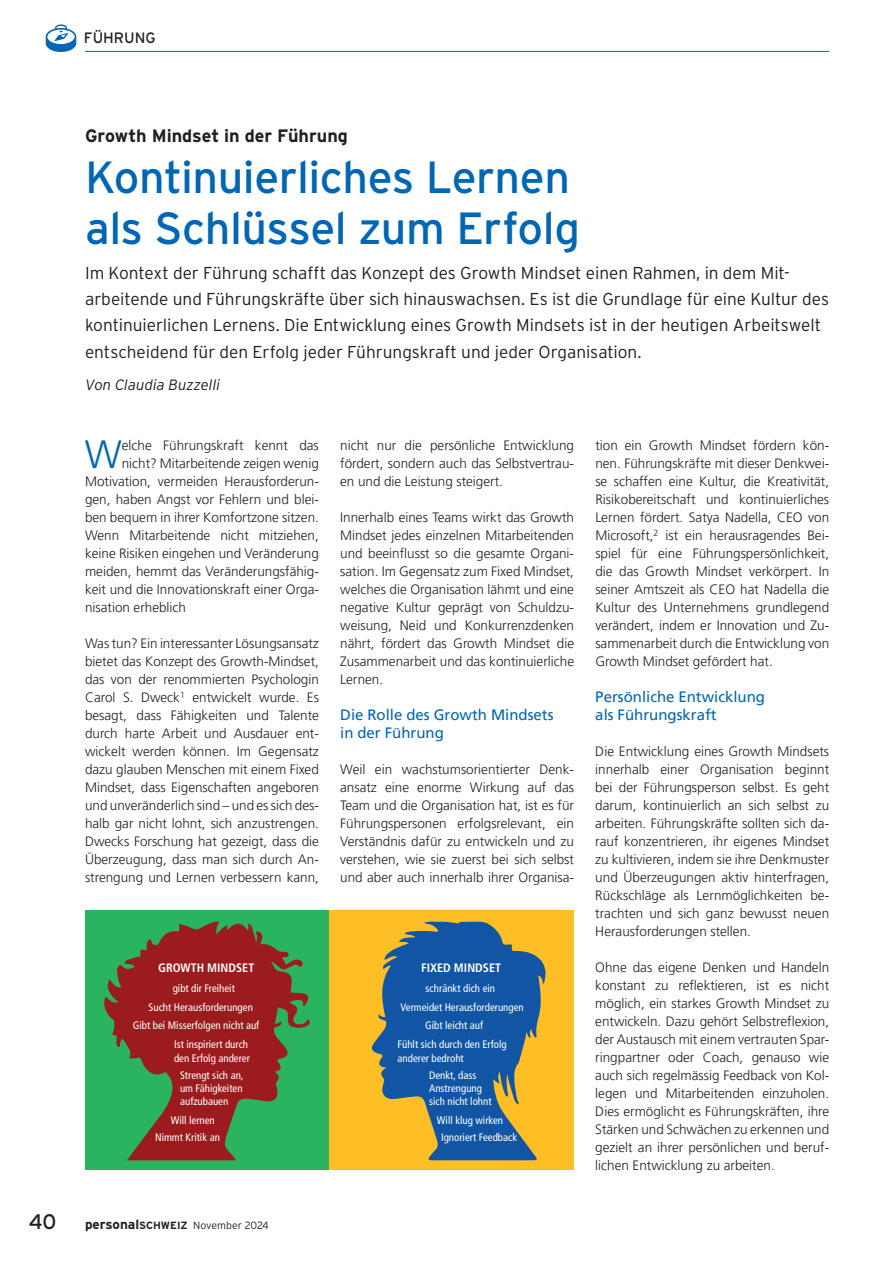
<style>
.page{position:relative;width:893px;height:1263px;background:#fff}
.page>*{position:absolute;margin:0;border:0;box-sizing:border-box;transform-origin:0 0}
.t1{font:45px/51px "Interstate";letter-spacing:-.01em;color:#0166b3}
.t2{font:300 39.3px "Frutiger LT Pro";color:#0166b3}
.t3{font:21px "Interstate";color:#231f20}
.t4{font:700 18px "Interstate";color:#231f20}
.t5{font:300 17.25px/26.2px "Interstate";letter-spacing:-.005em;color:#231f20}
.t6{font:15px/18px "Frutiger LT Pro";color:#0166b3}
.t7{font:italic 300 15px "Interstate";letter-spacing:.005em;color:#231f20}
.t8{font:15px "Interstate";color:#231f20}
.t9{font:300 13.5px/18px "Frutiger LT Pro";color:#231f20;text-align:justify}
.t10{font:700 condensed 12.15px "Frutiger LT Pro";color:#fff}
.t11{font:condensed 10.8px/17.5px "Frutiger LT Pro";color:#fff}
.t12{font:300 10.5px "Interstate";letter-spacing:-.01em;color:#231f20}
.s1{font-weight:700;font-size:13.5px}
.s2{font-weight:700}
</style>
<div class="page">
<hr style="left:85px;top:51px;width:744px;height:1px;background:#0166b3">
<svg style="left:46px;top:24px;width:30px;height:28px"></svg>
<div style="left:85px;top:910px;width:245px;height:259px;background:#2bb45f"></div>
<svg style="left:104px;top:921px;width:206px;height:239px;fill:#9b1b1e"></svg>
<div style="left:330px;top:910px;width:244px;height:259px;background:#fdbe26"></div>
<svg style="left:371px;top:921px;width:175px;height:239px"></svg>
<p class="t8" style="left:84px;top:28px;width:73px">FÜHRUNG</p>
<h3 class="t4" style="left:85px;top:125px;width:264px">Growth Mindset in der Führung</h3>
<h1 class="t1" style="left:85px;top:151px;width:496px">Kontinuierliches Lernen als Schlüssel zum Erfolg</h1>
<p class="t5" style="left:85px;top:259px;width:746px">Im Kontext der Führung schafft das Konzept des Growth Mindset einen Rahmen, in dem Mit&shy;arbeitende und Führungskräfte über sich hinauswachsen. Es ist die Grundlage für eine Kultur des kontinuierlichen Lernens. Die Entwicklung eines Growth Mindsets ist in der heutigen Arbeitswelt entscheidend für den Erfolg jeder Führungskraft und jeder Organisation.</p>
<p class="t7" style="left:85px;top:376px;width:137px">Von Claudia Buzzelli</p>
<h2 class="t2" style="left:85px;top:431px;width:39px">W</h2>
<p class="t9" style="left:122px;top:436px;width:199px">elche Führungskraft kennt das</p>
<p class="t9" style="left:122px;top:454px;width:199px">nicht? Mitarbeitende zeigen wenig</p>
<p class="t9" style="left:85px;top:472px;width:235px">Motivation, vermeiden Herausforderun-</p>
<p class="t9" style="left:85px;top:490px;width:235px">gen, haben Angst vor Fehlern und blei-</p>
<p class="t9" style="left:85px;top:508px;width:235px">ben bequem in ihrer Komfortzone sitzen.</p>
<p class="t9" style="left:85px;top:526px;width:235px">Wenn Mitarbeitende nicht mitziehen,</p>
<p class="t9" style="left:85px;top:544px;width:235px">keine Risiken eingehen und Veränderung</p>
<p class="t9" style="left:85px;top:562px;width:235px">meiden, hemmt das Veränderungsfähig-</p>
<p class="t9" style="left:85px;top:580px;width:235px">keit und die Innovationskraft einer Orga-</p>
<p class="t9" style="left:85px;top:598px;width:103px">nisation erheblich</p>
<p class="t9" style="left:85px;top:634px;width:235px">Was tun? Ein interessanter Lösungsansatz bietet das Konzept des Growth-Mindset, das von der renommierten Psychologin Carol S. Dweck<sup>1</sup> entwickelt wurde. Es besagt, dass Fähigkeiten und Talente durch harte Arbeit und Ausdauer ent&shy;wickelt werden können. Im Gegensatz dazu glauben Menschen mit einem Fixed Mindset, dass Eigenschaften angeboren und unveränderlich sind – und es sich des&shy;halb gar nicht lohnt, sich anzustrengen.<br>Dwecks Forschung hat gezeigt, dass die Überzeugung, dass man sich durch An&shy;strengung und Lernen verbessern kann,</p>
<p class="t10" style="left:158px;top:960px;width:98px">GROWTH MINDSET</p>
<p class="t11" style="left:173px;top:980px;width:64px">gibt dir Freiheit</p>
<p class="t11" style="left:149px;top:998px;width:106px">Sucht Herausforderungen</p>
<p class="t11" style="left:133px;top:1017px;width:128px">Gibt bei Misserfolgen nicht auf</p>
<p class="t11" style="left:174px;top:1036px;width:76px">Ist inspiriert durch</p>
<p class="t11" style="left:174px;top:1049px;width:77px;text-align:center">den Erfolg anderer<br>Strengt sich an,</p>
<p class="t11" style="left:180px;top:1082px;width:64px;line-height:13px">um Fähigkeiten aufzubauen</p>
<p class="t11" style="left:155px;top:1112px;width:66px;line-height:17.1px;text-indent:16px">Will lernen<br>Nimmt Kritik an</p>
<h3 class="t3" style="left:29px;top:1209px;width:29px">40</h3>
<p class="t12" style="left:85px;top:1218px;width:185px"><span class="s1">personal</span><span class="s2">SCHWEIZ</span> November 2024</p>
<p class="t9" style="left:340px;top:436px;width:235px">nicht nur die persönliche Entwicklung fördert, sondern auch das Selbstvertrau&shy;en und die Leistung steigert.</p>
<p class="t9" style="left:340px;top:508px;width:235px">Innerhalb eines Teams wirkt das Growth Mindset jedes einzelnen Mitarbeitenden und beeinflusst so die gesamte Organi&shy;sation. Im Gegensatz zum Fixed Mindset, welches die Organisation lähmt und eine negative Kultur geprägt von Schuldzu&shy;weisung, Neid und Konkurrenzdenken nährt, fördert das Growth Mindset die Zusammenarbeit und das kontinuierliche Lernen.</p>
<p class="t6" style="left:340px;top:706px;width:215px">Die Rolle des Growth Mindsets in der Führung</p>
<p class="t9" style="left:340px;top:760px;width:235px">Weil ein wachstumsorientierter Denk&shy;ansatz eine enorme Wirkung auf das Team und die Organisation hat, ist es für Führungspersonen erfolgsrelevant, ein Verständnis dafür zu entwickeln und zu verstehen, wie sie zuerst bei sich selbst und aber auch innerhalb ihrer Organisa-</p>
<p class="t10" style="left:421px;top:960px;width:81px">FIXED MINDSET</p>
<p class="t11" style="left:426px;top:980px;width:71px">schränkt dich ein</p>
<p class="t11" style="left:400px;top:998px;width:125px">Vermeidet Herausforderungen</p>
<p class="t11" style="left:425px;top:1017px;width:60px">Gibt leicht auf</p>
<p class="t11" style="left:398px;top:1036px;width:111px">Fühlt sich durch den Erfolg</p>
<p class="t11" style="left:429px;top:1049px;width:49px;text-indent:-32px">anderer bedroht<br>Denkt, dass</p>
<p class="t11" style="left:429px;top:1082px;width:64px;line-height:13px">Anstrengung sich nicht lohnt</p>
<p class="t11" style="left:441px;top:1112px;width:78px;line-height:17.1px;text-indent:-4px">Will klug wirken<br>Ignoriert Feedback</p>
<p class="t9" style="left:595px;top:436px;width:235px">tion ein Growth Mindset fördern kön&shy;nen. Führungskräfte mit dieser Denkwei&shy;se schaffen eine Kultur, die Kreativität, Risikobereitschaft und kontinuierliches Lernen fördert. Satya Nadella, CEO von Microsoft,<sup>2</sup> ist ein herausragendes Bei&shy;spiel für eine Führungspersönlichkeit, die das Growth Mindset verkörpert. In seiner Amtszeit als CEO hat Nadella die Kultur des Unternehmens grundlegend verändert, indem er Innovation und Zu&shy;sammenarbeit durch die Entwicklung von Growth Mindset gefördert hat.</p>
<p class="t6" style="left:595px;top:688px;width:171px">Persönliche Entwicklung als Führungskraft</p>
<p class="t9" style="left:595px;top:742px;width:235px">Die Entwicklung eines Growth Mindsets innerhalb einer Organisation beginnt bei der Führungsperson selbst. Es geht darum, kontinuierlich an sich selbst zu arbeiten. Führungskräfte sollten sich da&shy;rauf konzentrieren, ihr eigenes Mindset zu kultivieren, indem sie ihre Denkmuster und Überzeugungen aktiv hinterfragen, Rückschläge als Lernmöglichkeiten be&shy;trachten und sich ganz bewusst neuen Herausforderungen stellen.</p>
<p class="t9" style="left:595px;top:958px;width:235px">Ohne das eigene Denken und Handeln konstant zu reflektieren, ist es nicht möglich, ein starkes Growth Mindset zu entwickeln. Dazu gehört Selbstreflexion, der Austausch mit einem vertrauten Spar&shy;ringpartner oder Coach, genauso wie auch sich regelmässig Feedback von Kol&shy;legen und Mitarbeitenden einzuholen.<br>Dies ermöglicht es Führungskräften, ihre Stärken und Schwächen zu erkennen und gezielt an ihrer persönlichen und beruf&shy;lichen Entwicklung zu arbeiten.</p>
</div>
